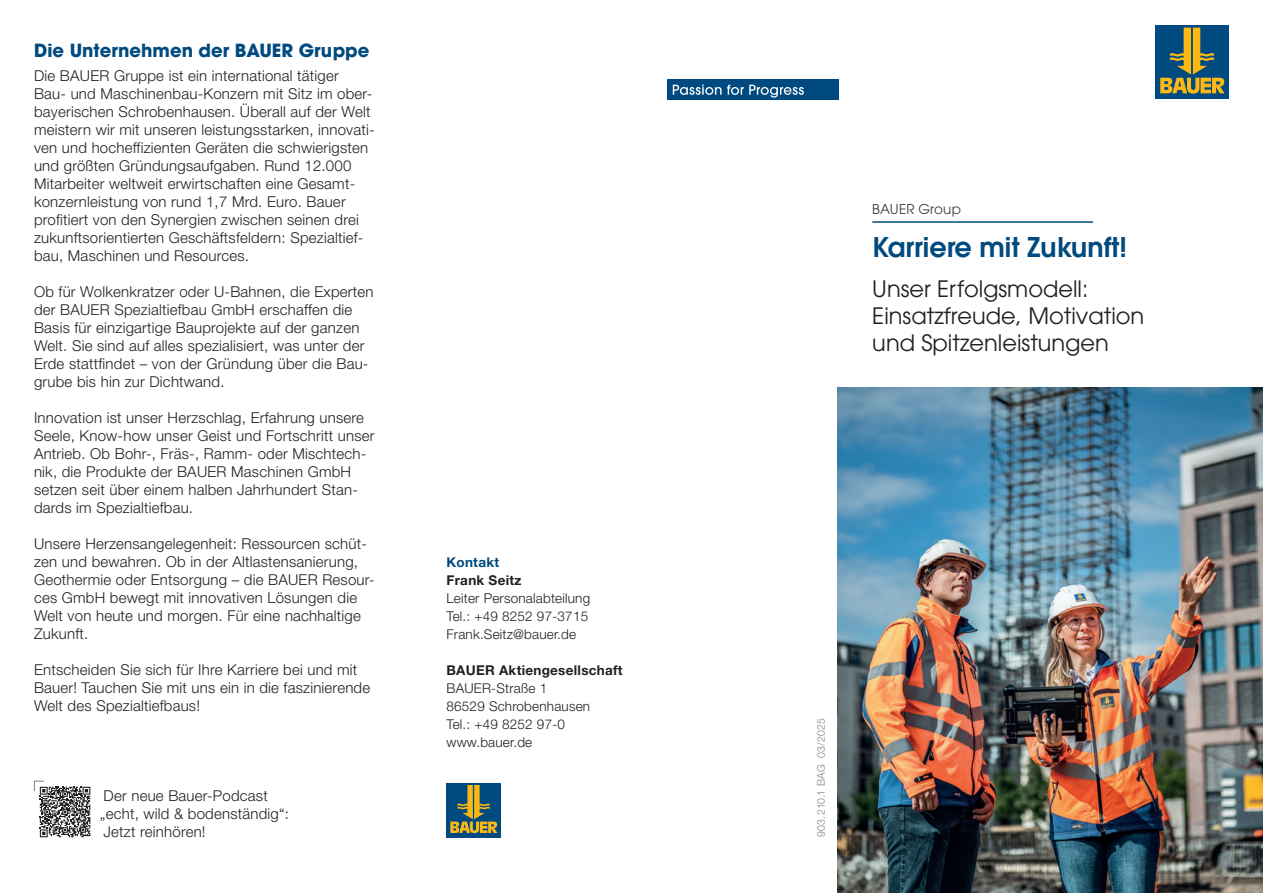
<style>
.page{position:relative;width:1263px;height:893px;background:#fff}
.page>*{position:absolute;margin:0;border:0;box-sizing:border-box;transform-origin:0 0}
.Titel{font:600 27px "ITC Avant Garde Std";color:#004a7f}
.Subtitle{font:22.5px/27px "ITC Avant Garde Std";color:#231f20}
.H2__Standard{font:700 18px "ITC Avant Garde Std";color:#004a7f}
.FT_10pt{font:300 15px/18px "Helvetica Neue LT Pro";letter-spacing:.015em;color:#231f20}
.Adr_Light{font:300 13.5px "Helvetica Neue LT Pro";letter-spacing:.015em;color:#231f20}
.Adr_Bold{font:700 13.5px "Helvetica Neue LT Pro";letter-spacing:.02em;color:#231f20}
.Segment_Group_u_BMA{font:13.5px "ITC Avant Garde Std";letter-spacing:.01em;color:#3e3e3f}
.Adr_Kontakt{font:700 13.5px "Helvetica Neue LT Pro";letter-spacing:.02em;color:#004a7f}
.Nr_Seiteninfo{font:300 10.5px "Helvetica Neue LT Pro";letter-spacing:.03em;color:#808285}
</style>
<div class="page">
<img style="left:838px;top:387px;width:425px;height:506px">
<div style="left:667px;top:80px;width:171px;height:20px;background:#004a7f"></div>
<svg style="left:673px;top:85px;width:131px;height:13px"></svg>
<div style="left:1155px;top:25px;width:74px;height:74px;background:#004a7f"></div>
<svg style="left:1160px;top:28px;width:65px;height:66px"></svg>
<div style="left:446px;top:783px;width:54px;height:54px;background:#004a7f"></div>
<svg style="left:450px;top:785px;width:47px;height:48px"></svg>
<hr style="left:872px;top:221px;width:221px;height:2px;background:#004a7f">
<svg style="left:34px;top:780px;width:56px;height:57px"></svg>
<p class="H2__Standard" style="left:34px;top:39px;width:337px">Die Unternehmen der BAUER Gruppe</p>
<p class="FT_10pt" style="left:34px;top:67px;width:306px">Die BAUER Gruppe ist ein international tätiger</p>
<p class="FT_10pt" style="left:34px;top:85px;width:342px">Bau- und Maschinenbau-Konzern mit Sitz im ober&shy;bayerischen Schrobenhausen. Überall auf der Welt meistern wir mit unseren leistungsstarken, innovati&shy;ven und hocheffizienten Geräten die schwierigsten und größten Gründungsaufgaben. Rund 12.000<br>Mitarbeiter weltweit erwirtschaften eine Gesamt&shy;konzernleistung von rund 1,7 Mrd. Euro. Bauer profitiert von den Synergien zwischen seinen drei zukunftsorientierten Geschäftsfeldern: Spezialtief&shy;bau, Maschinen und Resources.</p>
<p class="FT_10pt" style="left:34px;top:283px;width:341px">Ob für Wolkenkratzer oder U-Bahnen, die Experten der BAUER Spezialtiefbau GmbH erschaffen die Basis für einzigartige Bauprojekte auf der ganzen Welt. Sie sind auf alles spezialisiert, was unter der Erde stattfindet – von der Gründung über die Bau&shy;grube bis hin zur Dichtwand.</p>
<p class="FT_10pt" style="left:34px;top:409px;width:342px">Innovation ist unser Herzschlag, Erfahrung unsere Seele, Know-how unser Geist und Fortschritt unser Antrieb. Ob Bohr-, Fräs-, Ramm- oder Mischtech&shy;nik, die Produkte der BAUER Maschinen GmbH setzen seit über einem halben Jahrhundert Stan&shy;dards im Spezialtiefbau.</p>
<p class="FT_10pt" style="left:34px;top:535px;width:342px">Unsere Herzensangelegenheit: Ressourcen schüt&shy;zen und bewahren. Ob in der Altlastensanierung, Geothermie oder Entsorgung – die BAUER Resour&shy;ces GmbH bewegt mit innovativen Lösungen die Welt von heute und morgen. Für eine nachhaltige Zukunft.</p>
<p class="FT_10pt" style="left:34px;top:661px;width:338px">Entscheiden Sie sich für Ihre Karriere bei und mit<br>Bauer! Tauchen Sie mit uns ein in die faszinierende<br>Welt des Spezialtiefbaus!</p>
<p class="FT_10pt" style="left:100px;top:787px;width:191px">Der neue Bauer-Podcast „echt, wild &amp; bodenständig“:<br>Jetzt reinhören!</p>
<p class="Adr_Kontakt" style="left:446px;top:554px;width:54px">Kontakt</p>
<p class="Adr_Bold" style="left:446px;top:572px;width:76px">Frank Seitz</p>
<p class="Adr_Light" style="left:446px;top:590px;width:145px">Leiter Personalabteilung</p>
<p class="Adr_Light" style="left:446px;top:608px;width:143px">Tel.: +49 8252 97-3715</p>
<p class="Adr_Light" style="left:446px;top:626px;width:131px">Frank.Seitz@bauer.de</p>
<p class="Adr_Bold" style="left:446px;top:662px;width:178px">BAUER Aktiengesellschaft</p>
<p class="Adr_Light" style="left:446px;top:680px;width:102px">BAUER-Straße 1</p>
<p class="Adr_Light" style="left:446px;top:698px;width:145px">86529 Schrobenhausen</p>
<p class="Adr_Light" style="left:446px;top:716px;width:120px">Tel.: +49 8252 97-0</p>
<p class="Adr_Light" style="left:446px;top:734px;width:87px">www.bauer.de</p>
<p class="Segment_Group_u_BMA" style="left:872px;top:200px;width:90px">BAUER Group</p>
<p class="Titel" style="left:872px;top:229px;width:256px">Karriere mit Zukunft!</p>
<p class="Subtitle" style="left:872px;top:275px;width:274px">Unser Erfolgsmodell:<br>Einsatzfreude, Motivation und Spitzenleistungen</p>
<p class="Nr_Seiteninfo" style="left:815px;top:837px;width:121px;rotate:-90deg">903.210.1 BAG 03/2025</p>
</div>
